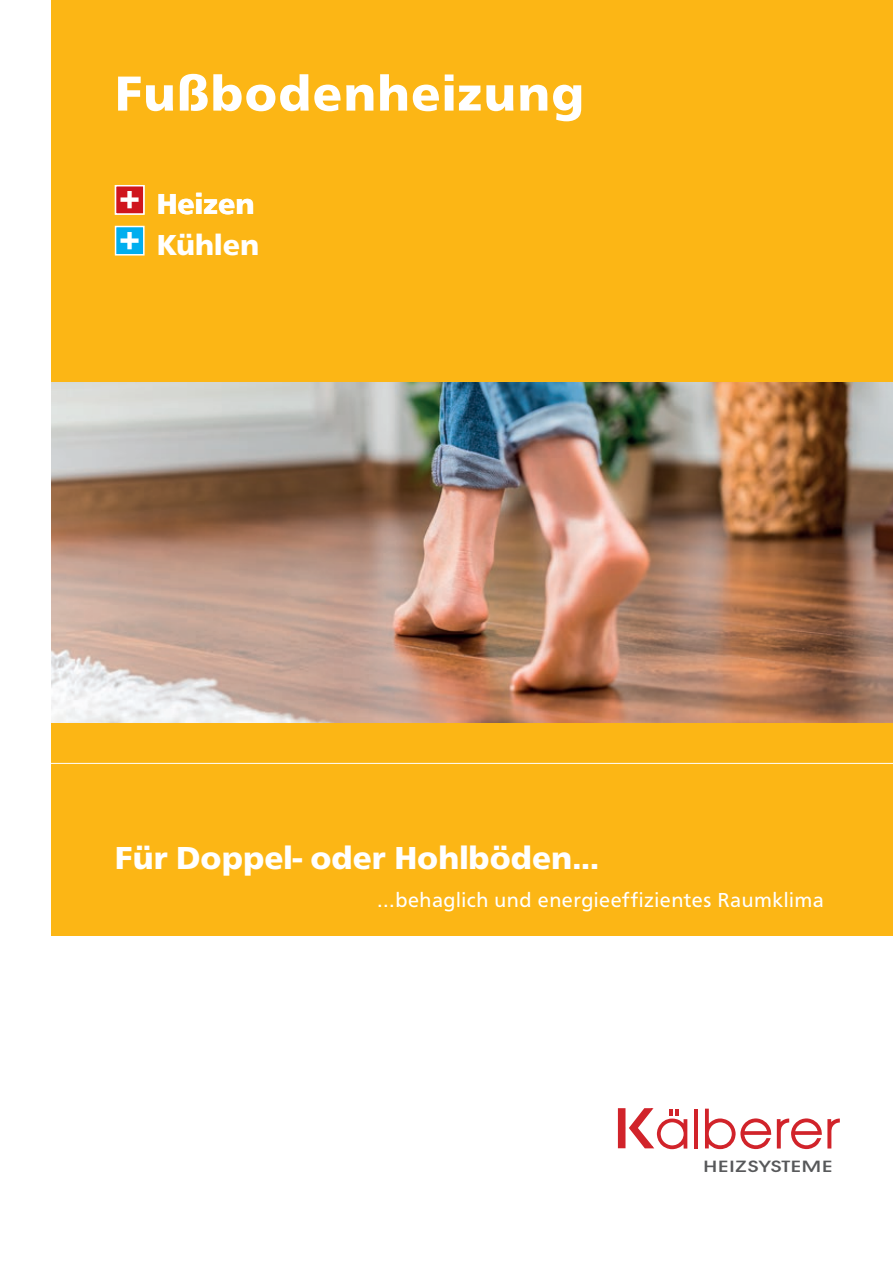
<style>
.page{position:relative;width:893px;height:1263px;background:#fff}
.page>*{position:absolute;margin:0;border:0;box-sizing:border-box;transform-origin:0 0}
.t1{font:700 51px "Frutus T";letter-spacing:.025em;color:#fff}
.t2{font:700 33px "Frutus T";color:#fff}
.t3{font:700 30px "Frutus T";color:#fff}
.t4{font:21px "Frutus T";letter-spacing:.025em;color:#fff}
.t5{font:500 16.2px "Avant Garde Two BQ";letter-spacing:.02em;color:#57585a;scale:1.4 1}
.s1{font-size:36px}
</style>
<div class="page">
<div style="left:51px;top:0;width:842px;height:391px;background:#fcb615"></div>
<div style="left:51px;top:723px;width:842px;height:212px;background:#fcb615"></div>
<hr style="left:23px;top:763px;width:870px;height:1px;background:#fff">
<hr style="left:694px;top:1108px;width:4px;height:40px;background:#d1232a">
<svg style="left:705px;top:1109px;width:66px;height:40px"></svg>
<svg style="left:777px;top:1118px;width:63px;height:31px"></svg>
<svg style="left:617px;top:1108px;width:70px;height:42px"></svg>
<div style="left:115px;top:185px;width:30px;height:30px;background:#cf151d;border:2px solid #fff"></div>
<div style="left:115px;top:226px;width:30px;height:30px;background:#00aeef;border:2px solid #fff"></div>
<img style="left:51px;top:383px;width:842px;height:340px">
<h1 class="t1" style="left:115px;top:64px;width:471px">Fußbodenheizung</h1>
<h3 class="t3" style="left:119px;top:186px;width:137px"><span class="s1">+</span> Heizen</h3>
<h3 class="t3" style="left:119px;top:227px;width:142px"><span class="s1">+</span> Kühlen</h3>
<h2 class="t2" style="left:115px;top:838px;width:486px">Für Doppel- oder Hohlböden...</h2>
<p class="t4" style="left:377px;top:887px;width:448px">...behaglich und energieeffizientes Raumklima</p>
<p class="t5" style="left:703px;top:1156px;width:94px">HEIZSYSTEME</p>
</div>
